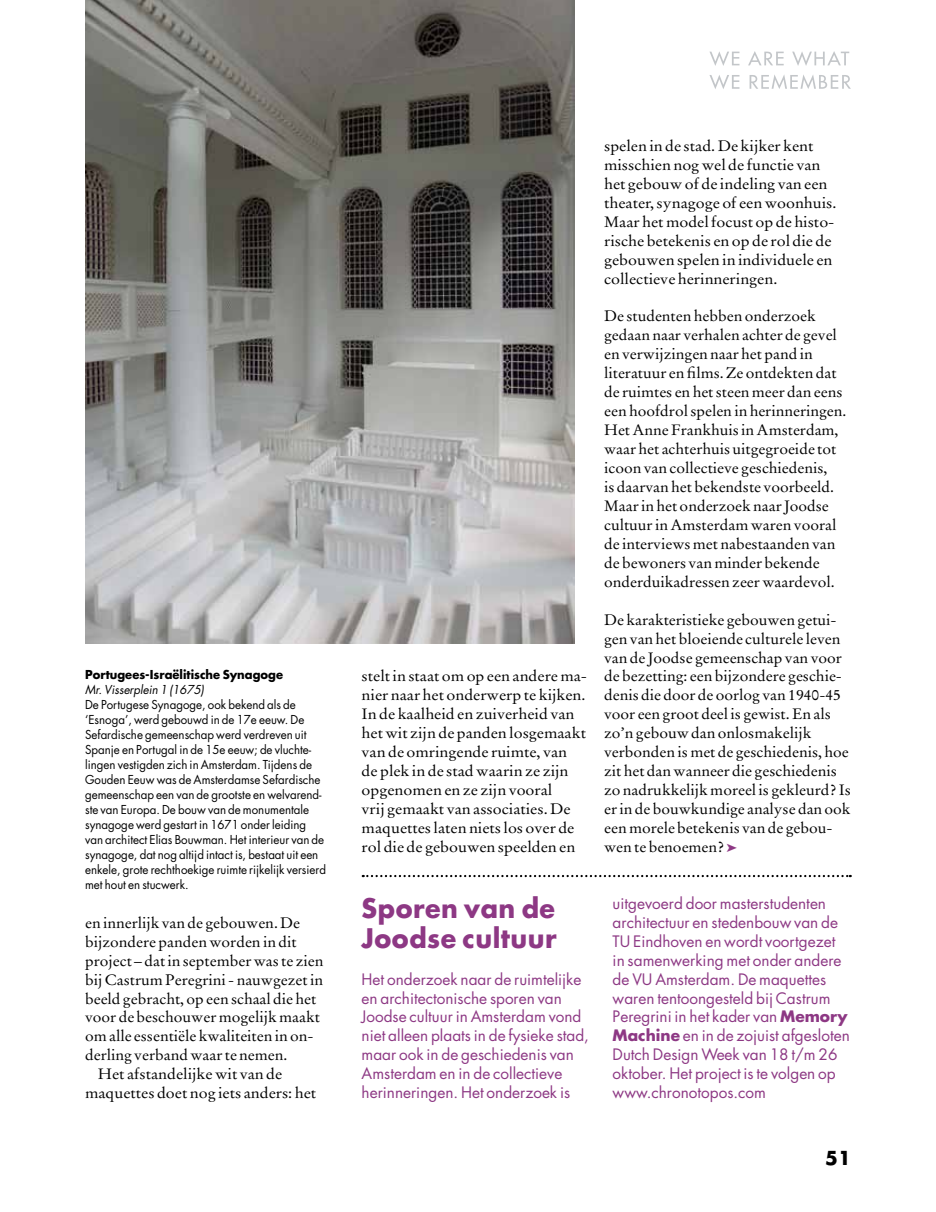
<style>
.page{position:relative;width:936px;height:1212px;background:#fff}
.page>*{position:absolute;margin:0;border:0;box-sizing:border-box;transform-origin:0 0}
.t1{font:700 26.25px/30px "Futura Std";letter-spacing:.02em;color:#8d3884}
.t2{font:700 18.75px "Futura Std";color:#000}
.t3{font:15.3px/18.9px "Futura Std";color:#8d3884}
.t4{font:15px/18.9px "Stempel Garamond LT Std";color:#000;scale:1.04 1}
.t5{font:15px/18.9px "Stempel Garamond LT Std";color:#000;scale:1.07 1}
.t6{font:12px/15px "Futura Std";color:#000;scale:.96 1}
.t7{font:700 12px "Futura Std";color:#000;scale:.96 1}
.t8{font:italic 12px "Futura Std";color:#000;scale:.96 1}
.s1{color:#8d3884}
.s2{font-weight:700}
</style>
<div class="page">
<img style="left:85px;top:0;width:489px;height:643px">
<svg style="left:363px;top:875px;width:487px;height:2px"></svg>
<svg style="left:709px;top:51px;width:30px;height:15px"></svg>
<svg style="left:748px;top:51px;width:35px;height:14px"></svg>
<svg style="left:792px;top:51px;width:57px;height:15px"></svg>
<svg style="left:709px;top:75px;width:30px;height:14px"></svg>
<svg style="left:749px;top:75px;width:101px;height:14px"></svg>
<p class="t7" style="left:85px;top:666px;width:208px">Portugees-Israëlitische Synagoge</p>
<p class="t8" style="left:85px;top:682px;width:126px">Mr. Visserplein 1 (1675)</p>
<p class="t6" style="left:85px;top:697px;width:252px">De Portugese Synagoge, ook bekend als de ‘Esnoga’, werd gebouwd in de 17e eeuw. De Sefardische gemeenschap werd verdreven uit Spanje en Portugal in de 15e eeuw; de vluchte&shy;lingen vestigden zich in Amsterdam. Tijdens de Gouden Eeuw was de Amsterdamse Sefardische gemeenschap een van de grootste en welvarend&shy;ste van Europa. De bouw van de monumentale synagoge werd gestart in 1671 onder leiding van architect Elias Bouwman. Het interieur van de synagoge, dat nog altijd intact is, bestaat uit een enkele, grote rechthoekige ruimte rijkelijk versierd met hout en stucwerk.</p>
<p class="t4" style="left:85px;top:913px;width:208px">en innerlijk van de gebouwen. De</p>
<p class="t4" style="left:85px;top:932px;width:205px">bijzondere panden worden in dit</p>
<p class="t4" style="left:85px;top:951px;width:231px">project – dat in september was te zien</p>
<p class="t4" style="left:85px;top:970px;width:230px">bij Castrum Peregrini - nauwgezet in</p>
<p class="t4" style="left:85px;top:989px;width:224px">beeld gebracht, op een schaal die het</p>
<p class="t4" style="left:85px;top:1008px;width:227px">voor de beschouwer mogelijk maakt</p>
<p class="t4" style="left:85px;top:1027px;width:221px">om alle essentiële kwaliteiten in on-</p>
<p class="t4" style="left:85px;top:1046px;width:196px">derling verband waar te nemen.</p>
<p class="t5" style="left:98px;top:1065px;width:174px">Het afstandelijke wit van de</p>
<p class="t5" style="left:85px;top:1084px;width:217px">maquettes doet nog iets anders: het</p>
<p class="t5" style="left:361px;top:667px;width:212px">stelt in staat om op een andere ma&shy;nier naar het onderwerp te kijken.<br>In de kaalheid en zuiverheid van het wit zijn de panden losgemaakt van de omringende ruimte, van<br>de plek in de stad waarin ze zijn opgenomen en ze zijn vooral<br>vrij gemaakt van associaties. De maquettes laten niets los over de rol die de gebouwen speelden en</p>
<h1 class="t1" style="left:361px;top:893px;width:197px">Sporen van de<br>Joodse cultuur</h1>
<p class="t3" style="left:361px;top:970px;width:229px">Het onderzoek naar de ruimtelijke en architectonische sporen van Joodse cultuur in Amsterdam vond niet alleen plaats in de fysieke stad, maar ook in de geschiedenis van Amsterdam en in de collectieve herinneringen. Het onderzoek is</p>
<p class="t5" style="left:604px;top:136px;width:219px">spelen in de stad. De kijker kent misschien nog wel de functie van het gebouw of de indeling van een theater, synagoge of een woonhuis.<br>Maar het model focust op de histo&shy;rische betekenis en op de rol die de gebouwen spelen in individuele en collectieve herinneringen.</p>
<p class="t4" style="left:604px;top:307px;width:234px">De studenten hebben onderzoek gedaan naar verhalen achter de gevel en verwijzingen naar het pand in literatuur en films. Ze ontdekten dat de ruimtes en het steen meer dan eens een hoofdrol spelen in herinneringen.<br>Het Anne Frankhuis in Amsterdam, waar het achterhuis uitgegroeide tot icoon van collectieve geschiedenis,<br>is daarvan het bekendste voorbeeld.<br>Maar in het onderzoek naar Joodse cultuur in Amsterdam waren vooral de interviews met nabestaanden van de bewoners van minder bekende onderduikadressen zeer waardevol.</p>
<p class="t4" style="left:604px;top:610px;width:239px">De karakteristieke gebouwen getui&shy;gen van het bloeiende culturele leven van de Joodse gemeenschap van voor de bezetting: een bijzondere geschie&shy;denis die door de oorlog van 1940-45 voor een groot deel is gewist. En als zo’n gebouw dan onlosmakelijk verbonden is met de geschiedenis, hoe zit het dan wanneer die geschiedenis zo nadrukkelijk moreel is gekleurd? Is er in de bouwkundige analyse dan ook een morele betekenis van de gebou&shy;wen te benoemen? <span class="s1">➤</span></p>
<p class="t3" style="left:612px;top:894px;width:239px">uitgevoerd door masterstudenten architectuur en stedenbouw van de<br>TU Eindhoven en wordt voortgezet in samenwerking met onder andere de VU Amsterdam. De maquettes waren tentoongesteld bij Castrum<br>Peregrini in het kader van <span class="s2">Memory<br>Machine</span> en in de zojuist afgesloten<br>Dutch Design Week van 18 t/m 26 oktober. Het project is te volgen op www.chronotopos.com</p>
<p class="t2" style="left:825px;top:1145px;width:27px">51</p>
</div>
